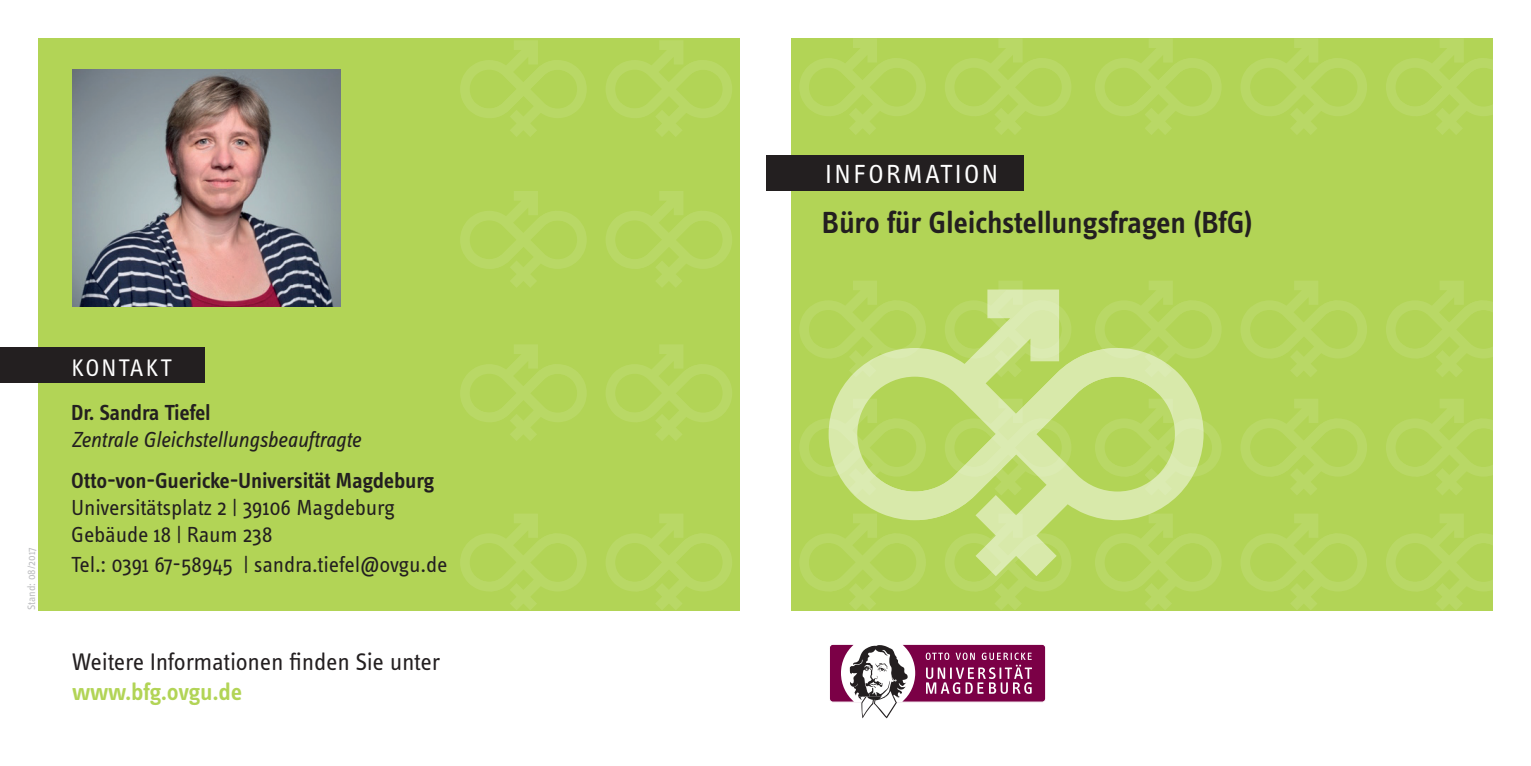
<style>
.page{position:relative;width:1531px;height:766px;background:#fff}
.page>*{position:absolute;margin:0;border:0;box-sizing:border-box;transform-origin:0 0}
.t1{font:600 31.5px "Info OT Text";letter-spacing:-.01em;color:#231f20}
.t2{font:27px "Info OT Text";letter-spacing:.09em;color:#fff}
.t3{font:24.75px "Info OT Text";letter-spacing:-.01em;color:#231f20}
.t4{font:600 24.75px "Info OT Text";letter-spacing:-.02em;color:#b2d456}
.t5{font:24.75px "Info OT Text";letter-spacing:.075em;color:#fff}
.t6{font:22.5px/27px "Info OT Text";letter-spacing:-.01em;color:#231f20}
.t7{font:600 22.5px "Info OT Text";letter-spacing:-.01em;color:#231f20}
.t8{font:italic 22.5px "Info OT Text";letter-spacing:-.015em;color:#231f20}
.t9{font:11.03px "Info OT Text";color:#bcbdc0}
</style>
<div class="page">
<div style="left:791px;top:38px;width:701px;height:572px;background:#b2d456"></div>
<div style="left:766px;top:155px;width:257px;height:35px;background:#231f20"></div>
<svg style="left:829px;top:644px;width:217px;height:74px"></svg>
<div style="left:38px;top:38px;width:702px;height:572px;background:#b2d456"></div>
<img style="left:72px;top:70px;width:268px;height:237px">
<div style="left:0;top:347px;width:204px;height:35px;background:#231f20"></div>
<svg style="left:1178px;top:377px;width:18px;height:21px"></svg>
<svg style="left:836px;top:377px;width:18px;height:21px"></svg>
<svg style="left:854px;top:377px;width:324px;height:133px"></svg>
<img style="left:874px;top:348px;width:284px;height:172px">
<svg style="left:799px;top:38px;width:127px;height:97px"></svg>
<img style="left:814px;top:58px;width:96px;height:58px">
<svg style="left:945px;top:38px;width:126px;height:97px"></svg>
<img style="left:960px;top:58px;width:96px;height:58px">
<svg style="left:1095px;top:38px;width:126px;height:97px"></svg>
<img style="left:1110px;top:58px;width:96px;height:58px">
<svg style="left:1241px;top:38px;width:126px;height:97px"></svg>
<img style="left:1256px;top:58px;width:96px;height:58px">
<svg style="left:1386px;top:38px;width:107px;height:97px"></svg>
<img style="left:1401px;top:58px;width:92px;height:58px">
<svg style="left:799px;top:281px;width:127px;height:96px"></svg>
<img style="left:814px;top:300px;width:96px;height:58px">
<svg style="left:945px;top:281px;width:126px;height:96px"></svg>
<img style="left:960px;top:300px;width:96px;height:58px">
<svg style="left:1095px;top:281px;width:126px;height:96px"></svg>
<img style="left:1110px;top:300px;width:96px;height:58px">
<svg style="left:1241px;top:281px;width:126px;height:96px"></svg>
<img style="left:1256px;top:300px;width:96px;height:58px">
<svg style="left:1386px;top:280px;width:107px;height:97px"></svg>
<img style="left:1401px;top:300px;width:92px;height:58px">
<svg style="left:799px;top:398px;width:127px;height:97px"></svg>
<img style="left:814px;top:418px;width:96px;height:58px">
<svg style="left:945px;top:398px;width:126px;height:97px"></svg>
<img style="left:960px;top:418px;width:96px;height:58px">
<svg style="left:1095px;top:398px;width:126px;height:97px"></svg>
<img style="left:1110px;top:418px;width:96px;height:58px">
<svg style="left:1241px;top:399px;width:126px;height:96px"></svg>
<img style="left:1256px;top:418px;width:96px;height:58px">
<svg style="left:1386px;top:398px;width:107px;height:97px"></svg>
<img style="left:1401px;top:418px;width:92px;height:58px">
<svg style="left:799px;top:513px;width:127px;height:97px"></svg>
<img style="left:814px;top:533px;width:96px;height:58px">
<svg style="left:945px;top:513px;width:126px;height:97px"></svg>
<img style="left:960px;top:533px;width:96px;height:58px">
<svg style="left:1095px;top:513px;width:126px;height:97px"></svg>
<img style="left:1110px;top:533px;width:96px;height:58px">
<svg style="left:1241px;top:514px;width:126px;height:96px"></svg>
<img style="left:1256px;top:533px;width:96px;height:58px">
<svg style="left:1386px;top:513px;width:107px;height:97px"></svg>
<img style="left:1401px;top:533px;width:92px;height:58px">
<svg style="left:460px;top:40px;width:127px;height:97px"></svg>
<img style="left:475px;top:60px;width:96px;height:58px">
<svg style="left:606px;top:40px;width:126px;height:97px"></svg>
<img style="left:621px;top:60px;width:96px;height:58px">
<svg style="left:460px;top:191px;width:127px;height:96px"></svg>
<img style="left:475px;top:211px;width:96px;height:58px">
<svg style="left:606px;top:191px;width:126px;height:96px"></svg>
<img style="left:621px;top:211px;width:96px;height:58px">
<svg style="left:460px;top:345px;width:127px;height:96px"></svg>
<img style="left:475px;top:364px;width:96px;height:58px">
<svg style="left:606px;top:345px;width:126px;height:96px"></svg>
<img style="left:621px;top:364px;width:96px;height:58px">
<svg style="left:460px;top:514px;width:127px;height:96px"></svg>
<img style="left:475px;top:533px;width:96px;height:58px">
<svg style="left:606px;top:514px;width:126px;height:96px"></svg>
<img style="left:621px;top:533px;width:96px;height:58px">
<p class="t9" style="left:25px;top:610px;width:64px;rotate:-90deg">Stand: 08/2017</p>
<p class="t5" style="left:71px;top:352px;width:101px">KONTAKT</p>
<p class="t7" style="left:71px;top:398px;width:141px">Dr. Sandra Tiefel</p>
<p class="t8" style="left:71px;top:425px;width:291px">Zentrale Gleichstellungsbeauftragte</p>
<p class="t7" style="left:71px;top:466px;width:365px">Otto-von-Guericke-Universität Magdeburg</p>
<p class="t6" style="left:71px;top:493px;width:326px">Universitätsplatz 2 | 39106 Magdeburg<br>Gebäude 18 | Raum 238</p>
<p class="t6" style="left:71px;top:550px;width:378px">Tel.: 0391 67-58945 | sandra.tiefel@ovgu.de</p>
<p class="t3" style="left:72px;top:646px;width:370px">Weitere Informationen finden Sie unter</p>
<p class="t4" style="left:72px;top:676px;width:172px">www.bfg.ovgu.de</p>
<p class="t2" style="left:825px;top:157px;width:174px">INFORMATION</p>
<h1 class="t1" style="left:822px;top:203px;width:433px">Büro für Gleichstellungsfragen (BfG)</h1>
</div>
